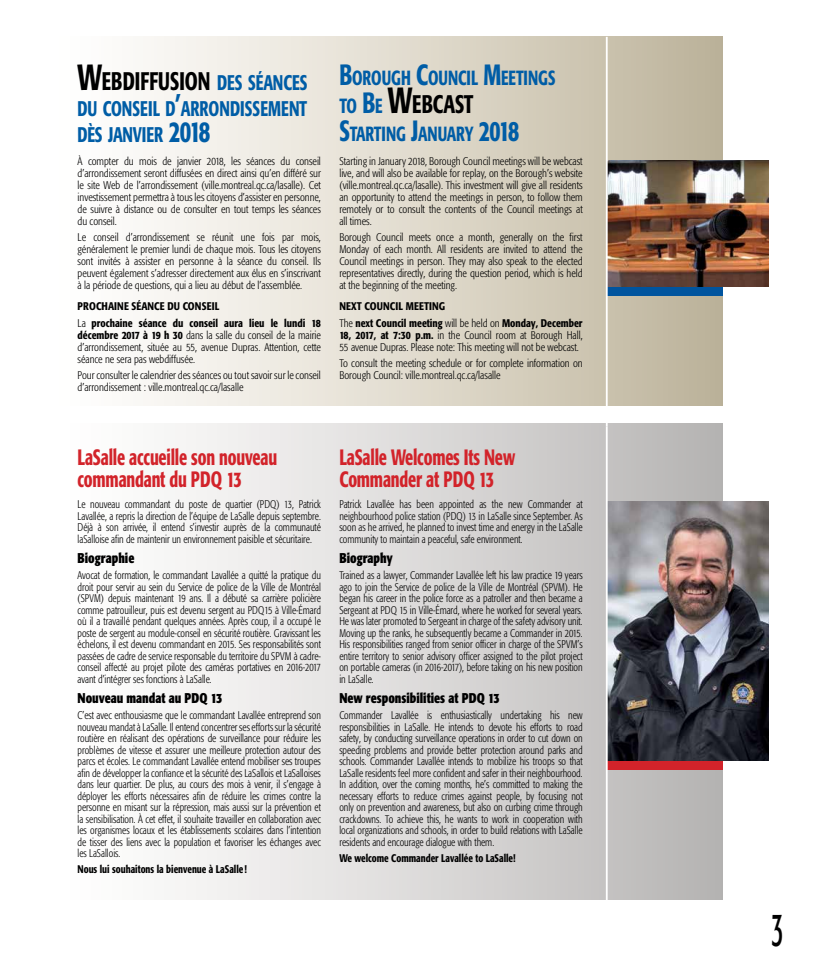
<style>
.page{position:relative;width:819px;height:972px;background:#fff}
.page>*{position:absolute;margin:0;border:0;box-sizing:border-box;transform-origin:0 0}
.t1{font:condensed 48px "Formata";color:#000;scale:.56 1}
.t2{font:500 condensed 25.2px "Formata";letter-spacing:.005em;color:#000;scale:.8 1}
.t3{font:500 condensed 22px/22px "Formata";letter-spacing:-.01em;color:#d2232a;scale:.8 1}
.t4{font:500 condensed 21px/26px "Formata";letter-spacing:.005em;color:#005da6;scale:.8 1}
.t5{font:500 condensed 20.3px "Formata";letter-spacing:-.005em;color:#005da6;scale:.8 1}
.t6{font:700 condensed 14px "Formata";color:#000;scale:.9 1}
.t7{font:300 condensed 11px/11.5px "Formata";color:#000;text-align:justify;scale:.9 1}
.t8{font:300 condensed 11px/12px "Formata";color:#000;text-align:justify;scale:.96 1}
.t9{font:500 condensed 11px/16.5px "Formata";color:#000;scale:.96 1}
.t10{font:500 condensed 11px "Formata";color:#000;scale:.9 1}
.s1{font-size:36px}
.s2{font-size:21px;color:#005da6}
.s3{font-size:30px}
.s4{font-weight:300}
.s5{font-weight:500}
.s6{font-size:29px}
.s7{font-size:20.3px;color:#005da6}
.s8{font-size:29px;color:#005da6}
</style>
<div class="page">
<div style="left:51px;top:37px;width:672px;height:368px;background:linear-gradient(to right,#fff,#bfb59c)"></div>
<div style="left:51px;top:423px;width:672px;height:477px;background:linear-gradient(to right,#fff,#b8b5b4)"></div>
<img style="left:608px;top:160px;width:161px;height:127px">
<img style="left:608px;top:501px;width:161px;height:260px">
<div style="left:606px;top:287px;width:117px;height:9px;background:#00549e"></div>
<div style="left:606px;top:761px;width:117px;height:8px;background:#d2232a"></div>
<hr style="left:606px;top:37px;width:2px;height:389px;background:#fff">
<hr style="left:606px;top:426px;width:2px;height:480px;background:#fff">
<h2 class="t2" style="left:78px;top:66px;width:289px"><span class="s1">W</span>EBDIFFUSION <span class="s2">DES SÉANCES</span></h2>
<h3 class="t4" style="left:78px;top:96px;width:289px">DU CONSEIL D<span class="s3">’</span>ARRONDISSEMENT<br>DÈS JANVIER <span class="s3">2018</span></h3>
<p class="t8" style="left:78px;top:155px;width:255px">À compter du mois de janvier 2018, les séances du conseil d’arrondissement seront diffusées en direct ainsi qu’en différé sur le site Web de l’arrondissement (ville.montreal.qc.ca/lasalle). Cet investissement permettra à tous les citoyens d’assister en personne, de suivre à distance ou de consulter en tout temps les séances du conseil.</p>
<p class="t8" style="left:78px;top:231px;width:255px">Le conseil d’arrondissement se réunit une fois par mois, généralement le premier lundi de chaque mois. Tous les citoyens sont invités à assister en personne à la séance du conseil. Ils peuvent également s’adresser directement aux élus en s’inscrivant à la période de questions, qui a lieu au début de l’assemblée.</p>
<p class="t9" style="left:78px;top:298px;width:255px">prochain e séance du conseil<br><span class="s4">La</span> prochaine séance du conseil aura lieu le lundi 18</p>
<p class="t8" style="left:78px;top:329px;width:255px"><span class="s5">décembre 2017 à 19 h 30</span> dans la salle du conseil de la mairie d’arrondissement, située au 55, avenue Dupras. Attention, cette séance ne sera pas webdiffusée.</p>
<p class="t8" style="left:78px;top:369px;width:255px">Pour consulter le calendrier des séances ou tout savoir sur le conseil d’arrondissement : ville.montreal.qc.ca/lasalle</p>
<h3 class="t5" style="left:339px;top:65px;width:272px"><span class="s6">B</span>OROUGH <span class="s6">C</span>OUNCIL <span class="s6">M</span>EETINGS</h3>
<h2 class="t2" style="left:339px;top:88px;width:169px"><span class="s7">TO</span> <span class="s8">B</span><span class="s7">E</span> <span class="s1">W</span>EBCAST</h2>
<h3 class="t5" style="left:339px;top:121px;width:226px"><span class="s6">S</span>TARTING <span class="s6">J</span>ANUARY <span class="s6">2018</span></h3>
<p class="t8" style="left:339px;top:155px;width:255px">Starting in January 2018, Borough Council meetings will be webcast live, and will also be available for replay, on the Borough’s website (ville.montreal.qc.ca/lasalle). This investment will give all residents an opportunity to attend the meetings in person, to follow them remotely or to consult the contents of the Council meetings at all times.</p>
<p class="t8" style="left:339px;top:231px;width:255px">Borough Council meets once a month, generally on the first Monday of each month. All residents are invited to attend the Council meetings in person. They may also speak to the elected representatives directly, during the question period, which is held at the beginning of the meeting.</p>
<p class="t9" style="left:339px;top:298px;width:52px">next Council</p>
<p class="t9" style="left:339px;top:298px;width:255px;text-indent:66px">meeting<br><span class="s4">The</span> next Council meeting <span class="s4">will be held on</span> Monday, December</p>
<p class="t8" style="left:339px;top:329px;width:255px"><span class="s5">18, 2017, at 7:30 p.m.</span> in the Council room at Borough Hall,<br>55 avenue Dupras. Please note: This meeting will not be webcast.</p>
<p class="t8" style="left:339px;top:357px;width:255px">To consult the meeting schedule or for complete information on<br>Borough Council: ville.montreal.qc.ca/lasalle</p>
<h3 class="t3" style="left:78px;top:446px;width:251px">LaSalle accueille son nouveau commandant du PDQ 13</h3>
<h3 class="t3" style="left:339px;top:446px;width:221px">LaSalle Welcomes Its New<br>Commander at PDQ 13</h3>
<p class="t7" style="left:78px;top:499px;width:272px">Le nouveau commandant du poste de quartier (PDQ) 13, Patrick Lavallée, a repris la direction de l’équipe de LaSalle depuis septembre.<br>Déjà à son arrivée, il entend s’investir auprès de la communauté laSalloise afin de maintenir un environnement paisible et sécuritaire.</p>
<p class="t6" style="left:78px;top:550px;width:65px">Biographie</p>
<p class="t7" style="left:78px;top:570px;width:272px">Avocat de formation, le commandant Lavallée a quitté la pratique du droit pour servir au sein du Service de police de la Ville de Montréal (SPVM) depuis maintenant 19 ans. Il a débuté sa carrière policière comme patrouilleur, puis est devenu sergent au PDQ15 à Ville-Émard où il a travaillé pendant quelques années. Après coup, il a occupé le poste de sergent au module-conseil en sécurité routière. Gravissant les échelons, il est devenu commandant en 2015. Ses responsabilités sont passées de cadre de service responsable du territoire du SPVM à cadre&shy;conseil affecté au projet pilote des caméras portatives en 2016-2017 avant d’intégrer ses fonctions à LaSalle.</p>
<p class="t6" style="left:78px;top:690px;width:163px">Nouveau mandat au PDQ 13</p>
<p class="t7" style="left:78px;top:710px;width:272px">C’est avec enthousiasme que le commandant Lavallée entreprend son nouveau mandat à LaSalle. Il entend concentrer ses efforts sur la sécurité routière en réalisant des opérations de surveillance pour réduire les problèmes de vitesse et assurer une meilleure protection autour des parcs et écoles. Le commandant Lavallée entend mobiliser ses troupes afin de développer la confiance et la sécurité des LaSallois et LaSalloises dans leur quartier. De plus, au cours des mois à venir, il s’engage à déployer les efforts nécessaires afin de réduire les crimes contre la personne en misant sur la répression, mais aussi sur la prévention et la sensibilisation. À cet effet, il souhaite travailler en collaboration avec les organismes locaux et les établissements scolaires dans l’intention de tisser des liens avec la population et favoriser les échanges avec les LaSallois.</p>
<p class="t10" style="left:78px;top:863px;width:190px">Nous lui souhaitons la bienvenue à LaSalle!</p>
<p class="t7" style="left:339px;top:499px;width:272px">Patrick Lavallée has been appointed as the new Commander at neighbourhood police station (PDQ) 13 in LaSalle since September. As soon as he arrived, he planned to invest time and energy in the LaSalle community to maintain a peaceful, safe environment.</p>
<p class="t6" style="left:339px;top:550px;width:61px">Biography</p>
<p class="t7" style="left:339px;top:570px;width:272px">Trained as a lawyer, Commander Lavallée left his law practice 19 years ago to join the Service de police de la Ville de Montréal (SPVM). He began his career in the police force as a patroller and then became a Sergeant at PDQ 15 in Ville-Émard, where he worked for several years.<br>He was later promoted to Sergeant in charge of the safety advisory unit.<br>Moving up the ranks, he subsequently became a Commander in 2015.<br>His responsibilities ranged from senior officer in charge of the SPVM’s entire territory to senior advisory officer assigned to the pilot project on portable cameras (in 2016-2017), before taking on his new position in LaSalle.</p>
<p class="t6" style="left:339px;top:690px;width:180px">New responsibilities at PDQ 13</p>
<p class="t7" style="left:339px;top:710px;width:272px">Commander Lavallée is enthusiastically undertaking his new responsibilities in LaSalle. He intends to devote his efforts to road safety, by conducting surveillance operations in order to cut down on speeding problems and provide better protection around parks and schools. Commander Lavallée intends to mobilize his troops so that LaSalle residents feel more confident and safer in their neighbourhood.<br>In addition, over the coming months, he’s committed to making the necessary efforts to reduce crimes against people, by focusing not only on prevention and awareness, but also on curbing crime through crackdowns. To achieve this, he wants to work in cooperation with local organizations and schools, in order to build relations with LaSalle residents and encourage dialogue with them.</p>
<p class="t10" style="left:339px;top:851px;width:197px">We welcome Commander Lavallée to LaSalle!</p>
<h1 class="t1" style="left:771px;top:901px;width:23px">3</h1>
</div>
